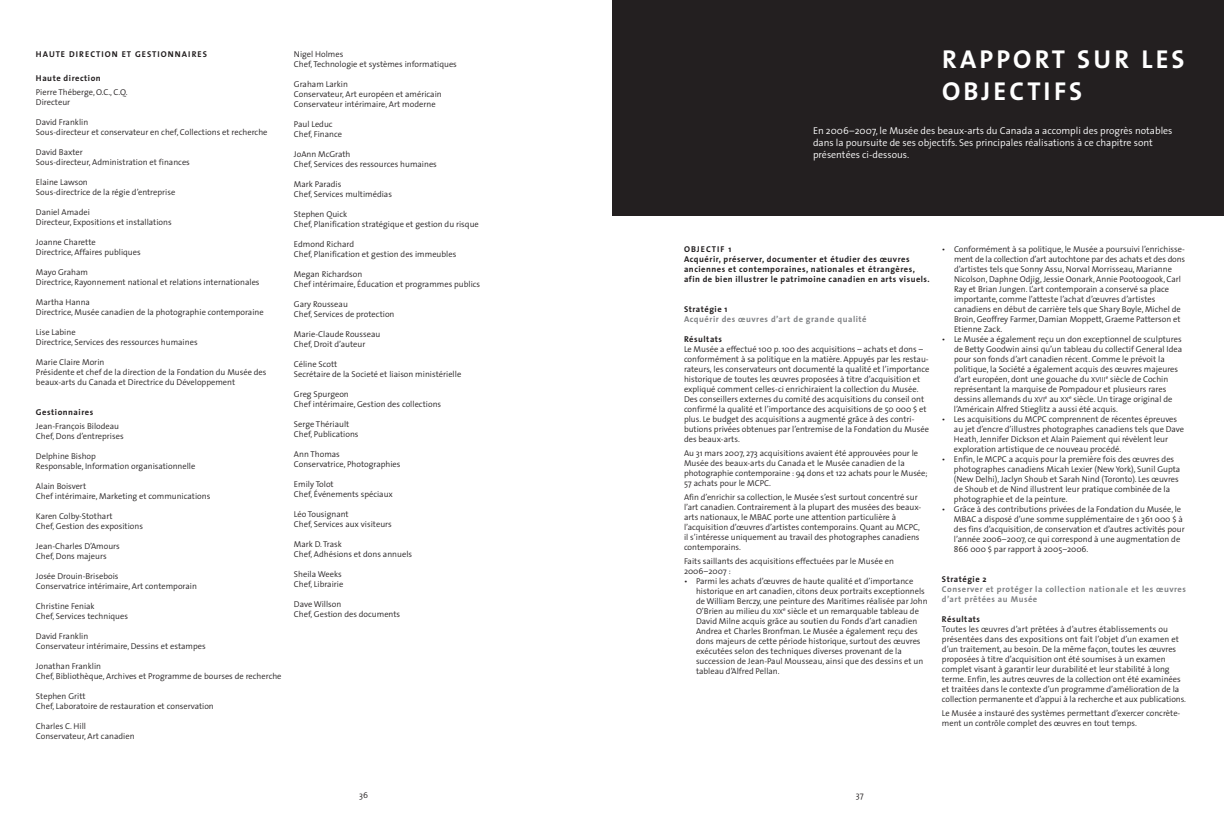
<style>
.page{position:relative;width:1224px;height:828px;background:#fff}
.page>*{position:absolute;margin:0;border:0;box-sizing:border-box;transform-origin:0 0}
.t1{font:700 26px/32px "The Sans";letter-spacing:.12em;color:#fff}
.t2{font:300 10px/12px "The Sans";color:#fff}
.t3{font:300 8.5px/10px "The Sans";color:#231f20}
.t4{font:700 8.5px/10px "The Sans";letter-spacing:.06em;color:#231f20}
.t5{font:700 8.5px/10px "The Sans";letter-spacing:.06em;color:#808285}
.t6{font:700 8.5px "The Sans";letter-spacing:.12em;color:#231f20}
.s1{font-size:7.2px}
</style>
<div class="page">
<div style="left:612px;top:0;width:612px;height:216px;background:#231f20"></div>
<p class="t6" style="left:36px;top:51px;width:173px">HAUTE DIRECTION ET GESTIONNAIRES</p>
<p class="t4" style="left:36px;top:74px;width:66px">Haute direction</p>
<p class="t3" style="left:36px;top:88px;width:93px">Pierre Théberge, O.C., C.Q.<br>Directeur</p>
<p class="t3" style="left:36px;top:118px;width:233px">David Franklin<br>Sous-directeur et conservateur en chef, Collections et recherche</p>
<p class="t3" style="left:36px;top:148px;width:155px">David Baxter<br>Sous-directeur, Administration et finances</p>
<p class="t3" style="left:36px;top:178px;width:141px">Elaine Lawson<br>Sous-directrice de la régie d’entreprise</p>
<p class="t3" style="left:36px;top:208px;width:137px">Daniel Amadei<br>Directeur, Expositions et installations</p>
<p class="t3" style="left:36px;top:238px;width:106px">Joanne Charette<br>Directrice, Affaires publiques</p>
<p class="t3" style="left:36px;top:268px;width:225px">Mayo Graham<br>Directrice, Rayonnement national et relations internationales</p>
<p class="t3" style="left:36px;top:298px;width:229px">Martha Hanna<br>Directrice, Musée canadien de la photographie contemporaine</p>
<p class="t3" style="left:36px;top:328px;width:163px">Lise Labine<br>Directrice, Services des ressources humaines</p>
<p class="t3" style="left:36px;top:358px;width:232px">Marie Claire Morin<br>Présidente et chef de la direction de la Fondation du Musée des beaux-arts du Canada et Directrice du Développement</p>
<p class="t4" style="left:36px;top:408px;width:59px">Gestionnaires</p>
<p class="t3" style="left:36px;top:422px;width:89px">Jean-François Bilodeau<br>Chef, Dons d’entreprises</p>
<p class="t3" style="left:36px;top:452px;width:161px">Delphine Bishop<br>Responsable, Information organisationnelle</p>
<p class="t3" style="left:36px;top:482px;width:176px">Alain Boisvert<br>Chef intérimaire, Marketing et communications</p>
<p class="t3" style="left:36px;top:512px;width:109px">Karen Colby-Stothart<br>Chef, Gestion des expositions</p>
<p class="t3" style="left:36px;top:542px;width:85px">Jean-Charles D’Amours<br>Chef, Dons majeurs</p>
<p class="t3" style="left:36px;top:572px;width:163px">Josée Drouin-Brisebois<br>Conservatrice intérimaire, Art contemporain</p>
<p class="t3" style="left:36px;top:602px;width:94px">Christine Feniak<br>Chef, Services techniques</p>
<p class="t3" style="left:36px;top:632px;width:171px">David Franklin<br>Conservateur intérimaire, Dessins et estampes</p>
<p class="t3" style="left:36px;top:662px;width:247px">Jonathan Franklin<br>Chef, Bibliothèque, Archives et Programme de bourses de recherche</p>
<p class="t3" style="left:36px;top:692px;width:179px">Stephen Gritt<br>Chef, Laboratoire de restauration et conservation</p>
<p class="t3" style="left:36px;top:722px;width:100px">Charles C. Hill<br>Conservateur, Art canadien</p>
<p class="t3" style="left:294px;top:50px;width:164px">Nigel Holmes<br>Chef, Technologie et systèmes informatiques</p>
<p class="t3" style="left:294px;top:80px;width:149px">Graham Larkin<br>Conservateur, Art européen et américain<br>Conservateur intérimaire, Art moderne</p>
<p class="t3" style="left:294px;top:120px;width:50px">Paul Leduc<br>Chef, Finance</p>
<p class="t3" style="left:294px;top:150px;width:144px">JoAnn McGrath<br>Chef, Services des ressources humaines</p>
<p class="t3" style="left:294px;top:180px;width:100px">Mark Paradis<br>Chef, Services multimédias</p>
<p class="t3" style="left:294px;top:210px;width:186px">Stephen Quick<br>Chef, Planification stratégique et gestion du risque</p>
<p class="t3" style="left:294px;top:240px;width:164px">Edmond Richard<br>Chef, Planification et gestion des immeubles</p>
<p class="t3" style="left:294px;top:270px;width:188px">Megan Richardson<br>Chef intérimaire, Éducation et programmes publics</p>
<p class="t3" style="left:294px;top:300px;width:102px">Gary Rousseau<br>Chef, Services de protection</p>
<p class="t3" style="left:294px;top:330px;width:88px">Marie-Claude Rousseau<br>Chef, Droit d’auteur</p>
<p class="t3" style="left:294px;top:360px;width:169px">Céline Scott<br>Secrétaire de la Societé et liaison ministérielle</p>
<p class="t3" style="left:294px;top:390px;width:149px">Greg Spurgeon<br>Chef intérimaire, Gestion des collections</p>
<p class="t3" style="left:294px;top:420px;width:66px">Serge Thériault<br>Chef, Publications</p>
<p class="t3" style="left:294px;top:450px;width:108px">Ann Thomas<br>Conservatrice, Photographies</p>
<p class="t3" style="left:294px;top:480px;width:101px">Emily Tolot<br>Chef, Événements spéciaux</p>
<p class="t3" style="left:294px;top:510px;width:99px">Léo Tousignant<br>Chef, Services aux visiteurs</p>
<p class="t3" style="left:294px;top:540px;width:120px">Mark D. Trask<br>Chef, Adhésions et dons annuels</p>
<p class="t3" style="left:294px;top:570px;width:51px">Sheila Weeks<br>Chef, Librairie</p>
<p class="t3" style="left:294px;top:600px;width:108px">Dave Willson<br>Chef, Gestion des documents</p>
<p class="t3" style="left:359px;top:791px;width:10px">36</p>
<h1 class="t1" style="left:942px;top:45px;width:244px">RAPPORT SUR LES<br>OBJECTIFS</h1>
<p class="t2" style="left:813px;top:126px;width:361px">En 2006–2007, le Musée des beaux-arts du Canada a accompli des progrès notables dans la poursuite de ses objectifs. Ses principales réalisations à ce chapitre sont présentées ci-dessous.</p>
<p class="t4" style="left:684px;top:245px;width:247px">OBJECTIF 1<br>Acquérir, préserver, documenter et étudier des œuvres anciennes et contemporaines, nationales et étrangères, afin de bien illustrer le patrimoine canadien en arts visuels.</p>
<p class="t4" style="left:684px;top:305px;width:45px">Stratégie 1</p>
<p class="t5" style="left:684px;top:315px;width:184px">Acquérir des œuvres d’art de grande qualité</p>
<p class="t4" style="left:684px;top:335px;width:40px">Résultats</p>
<p class="t3" style="left:684px;top:345px;width:247px">Le Musée a effectué 100 p. 100 des acquisitions – achats et dons – conformément à sa politique en la matière. Appuyés par les restau&shy;rateurs, les conservateurs ont documenté la qualité et l’importance historique de toutes les œuvres proposées à titre d’acquisition et expliqué comment celles-ci enrichiraient la collection du Musée.<br>Des conseillers externes du comité des acquisitions du conseil ont confirmé la qualité et l’importance des acquisitions de 50 000 $ et plus. Le budget des acquisitions a augmenté grâce à des contri&shy;butions privées obtenues par l’entremise de la Fondation du Musée des beaux-arts.</p>
<p class="t3" style="left:684px;top:449px;width:245px">Au 31 mars 2007, 273 acquisitions avaient été approuvées pour le Musée des beaux-arts du Canada et le Musée canadien de la photographie contemporaine : 94 dons et 122 achats pour le Musée; 57 achats pour le MCPC.</p>
<p class="t3" style="left:684px;top:493px;width:239px">Afin d’enrichir sa collection, le Musée s’est surtout concentré sur l’art canadien. Contrairement à la plupart des musées des beaux&shy;arts nationaux, le MBAC porte une attention particulière à l’acquisition d’œuvres d’artistes contemporains. Quant au MCPC, il s’intéresse uniquement au travail des photographes canadiens contemporains.</p>
<p class="t3" style="left:684px;top:557px;width:212px">Faits saillants des acquisitions effectuées par le Musée en<br>2006–2007 :</p>
<p class="t3" style="left:696px;top:577px;width:233px;text-indent:-12px">• Parmi les achats d’œuvres de haute qualité et d’importance historique en art canadien, citons deux portraits exceptionnels de William Berczy, une peinture des Maritimes réalisée par John O’Brien au milieu du <span class="s1">XIX</span><sup>e</sup> siècle et un remarquable tableau de David Milne acquis grâce au soutien du Fonds d’art canadien Andrea et Charles Bronfman. Le Musée a également reçu des dons majeurs de cette période historique, surtout des œuvres exécutées selon des techniques diverses provenant de la succession de Jean-Paul Mousseau, ainsi que des dessins et un tableau d’Alfred Pellan.</p>
<p class="t3" style="left:954px;top:245px;width:233px;text-indent:-12px">• Conformément à sa politique, le Musée a poursuivi l’enrichisse&shy;ment de la collection d’art autochtone par des achats et des dons d’artistes tels que Sonny Assu, Norval Morrisseau, Marianne Nicolson, Daphne Odjig, Jessie Oonark, Annie Pootoogook, Carl Ray et Brian Jungen. L’art contemporain a conservé sa place importante, comme l’atteste l’achat d’œuvres d’artistes canadiens en début de carrière tels que Shary Boyle, Michel de Broin, Geoffrey Farmer, Damian Moppett, Graeme Patterson et Etienne Zack.</p>
<p class="t3" style="left:954px;top:335px;width:230px;text-indent:-12px">• Le Musée a également reçu un don exceptionnel de sculptures de Betty Goodwin ainsi qu’un tableau du collectif General Idea pour son fonds d’art canadien récent. Comme le prévoit la politique, la Société a également acquis des œuvres majeures d’art européen, dont une gouache du <span class="s1">XVIII</span><sup>e</sup> siècle de Cochin représentant la marquise de Pompadour et plusieurs rares dessins allemands du <span class="s1">XVI</span><sup>e</sup> au <span class="s1">XX</span><sup>e</sup> siècle. Un tirage original de l’Américain Alfred Stieglitz a aussi été acquis.</p>
<p class="t3" style="left:954px;top:415px;width:232px;text-indent:-12px">• Les acquisitions du MCPC comprennent de récentes épreuves au jet d’encre d’illustres photographes canadiens tels que Dave Heath, Jennifer Dickson et Alain Paiement qui révèlent leur exploration artistique de ce nouveau procédé.</p>
<p class="t3" style="left:954px;top:455px;width:228px;text-indent:-12px">• Enfin, le MCPC a acquis pour la première fois des œuvres des photographes canadiens Micah Lexier (New York), Sunil Gupta (New Delhi), Jaclyn Shoub et Sarah Nind (Toronto). Les œuvres de Shoub et de Nind illustrent leur pratique combinée de la photographie et de la peinture.</p>
<p class="t3" style="left:954px;top:505px;width:232px;text-indent:-12px">• Grâce à des contributions privées de la Fondation du Musée, le MBAC a disposé d’une somme supplémentaire de 1 361 000 $ à des fins d’acquisition, de conservation et d’autres activités pour l’année 2006–2007, ce qui correspond à une augmentation de 866 000 $ par rapport à 2005–2006.</p>
<p class="t4" style="left:942px;top:575px;width:46px">Stratégie 2</p>
<p class="t5" style="left:942px;top:585px;width:246px">Conserver et protéger la collection nationale et les œuvres d’art prêtées au Musée</p>
<p class="t4" style="left:942px;top:615px;width:40px">Résultats</p>
<p class="t3" style="left:942px;top:625px;width:246px">Toutes les œuvres d’art prêtées à d’autres établissements ou présentées dans des expositions ont fait l’objet d’un examen et d’un traitement, au besoin. De la même façon, toutes les œuvres proposées à titre d’acquisition ont été soumises à un examen complet visant à garantir leur durabilité et leur stabilité à long terme. Enfin, les autres œuvres de la collection ont été examinées et traitées dans le contexte d’un programme d’amélioration de la collection permanente et d’appui à la recherche et aux publications.</p>
<p class="t3" style="left:942px;top:709px;width:240px">Le Musée a instauré des systèmes permettant d’exercer concrète&shy;ment un contrôle complet des œuvres en tout temps.</p>
<p class="t3" style="left:856px;top:791px;width:9px">37</p>
</div>
